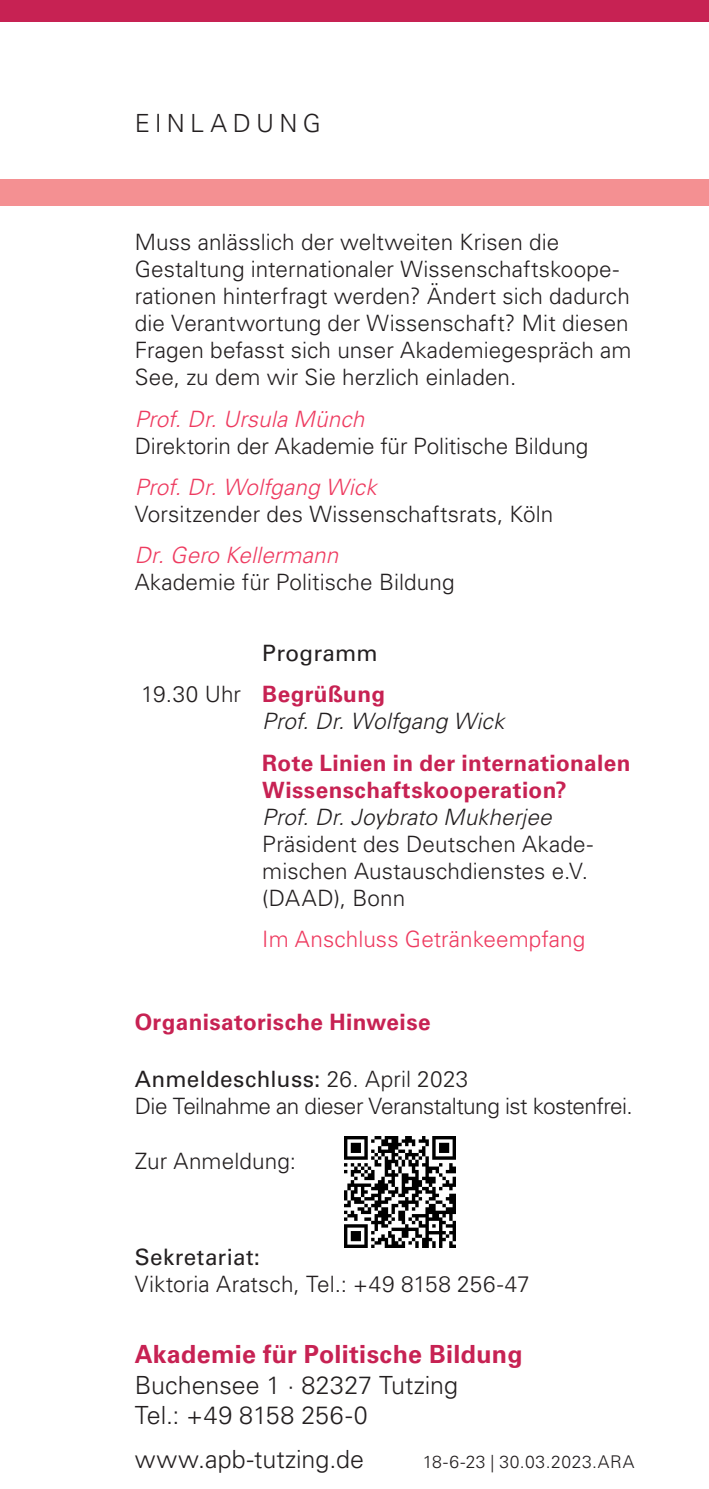
<style>
.page{position:relative;width:709px;height:1489px;background:#fff}
.page>*{position:absolute;margin:0;border:0;box-sizing:border-box;transform-origin:0 0}
.Programm-Zwiti_rot_1{font:300 25px/30px "Univers LT Std";color:#231f20}
.Fließtext_10{font:300 25px "Univers LT Std";letter-spacing:.005em;color:#231f20}
.Rubrik{font:300 25px "Univers LT Std";letter-spacing:.21em;color:#231f20}
.Fließtext_10-2{font:300 22.5px/27px "Univers LT Std";letter-spacing:.005em;color:#231f20}
.Tabelle_Fließtext-m{font:300 22.5px/27px "Univers LT Std";letter-spacing:.005em;color:#231f20}
.Programm-Zwiti_rot_1-2{font:300 22.5px/27.5px "Univers LT Std";letter-spacing:-.02em;color:#231f20}
.Tabelle_Fließtext-m-2{font:italic 300 22.5px/27px "Univers LT Std";letter-spacing:.005em;color:#231f20}
.Tabelle_Fließtext-m-3{font:300 22.5px "Univers LT Std";letter-spacing:.005em;color:#ee3b60}
.Programm-Zwiti_rot_1-3{font:700 22.5px "Univers LT Std";letter-spacing:.02em;color:#c72253}
.Programm-Zwiti_rot_1-4{font:300 22.5px "Univers LT Std";letter-spacing:.005em;color:#231f20}
.Tabelle_Fließtext-m-4{font:22.5px "Univers LT Std";letter-spacing:.01em;color:#231f20}
.Fließtext_10-3{font:300 17.5px "Univers LT Std";letter-spacing:.03em;color:#231f20}
.s1{font-style:italic;color:#ee3b60}
.s2{font-style:normal}
.s3{font-weight:700;font-style:normal;color:#c72253}
.s4{font-weight:700;color:#c72253}
.s5{font-style:italic}
.s6{font-weight:400}
</style>
<div class="page">
<div style="left:0;top:0;width:709px;height:21px;background:#c72253"></div>
<div style="left:0;top:179px;width:709px;height:26px;background:#f49092"></div>
<img style="left:344px;top:1136px;width:111px;height:111px">
<p class="Rubrik" style="left:135px;top:108px;width:188px">EINLADUNG</p>
<p class="Fließtext_10-2" style="left:135px;top:229px;width:498px">Muss anlässlich der weltweiten Krisen die Gestaltung internationaler Wissenschaftskoope&shy;rationen hinterfragt werden? Ändert sich dadurch die Verantwortung der Wissenschaft? Mit diesen Fragen befasst sich unser Akademiegespräch am See, zu dem wir Sie herzlich einladen.</p>
<p class="Fließtext_10-2" style="left:135px;top:405px;width:455px"><span class="s1">Prof. Dr. Ursula Münch<br></span>Direktorin der Akademie für Politische Bildung</p>
<p class="Fließtext_10-2" style="left:135px;top:473px;width:420px"><span class="s1">Prof. Dr. Wolfgang Wick<br></span>Vorsitzender des Wissenschaftsrats, Köln</p>
<p class="Fließtext_10-2" style="left:135px;top:541px;width:321px"><span class="s1">Dr. Gero Kellermann<br></span>Akademie für Politische Bildung</p>
<p class="Tabelle_Fließtext-m-4" style="left:262px;top:639px;width:117px">Programm</p>
<p class="Tabelle_Fließtext-m-2" style="left:262px;top:681px;width:243px;text-indent:-121px"><span class="s2">19.30 Uhr</span> <span class="s3">Begrüßung<br></span>Prof. Dr. Wolfgang Wick</p>
<p class="Tabelle_Fließtext-m" style="left:262px;top:749px;width:370px"><span class="s4">Rote Linien in der internationalen<br>Wissenschaftskooperation?<br></span><span class="s5">Prof. Dr. Joybrato Mukherjee<br></span>Präsident des Deutschen Akade&shy;mischen Austauschdienstes e.V. (DAAD), Bonn</p>
<p class="Tabelle_Fließtext-m-3" style="left:262px;top:925px;width:324px">Im Anschluss Getränkeempfang</p>
<p class="Programm-Zwiti_rot_1-3" style="left:135px;top:1008px;width:297px">Organisatorische Hinweise</p>
<p class="Programm-Zwiti_rot_1-2" style="left:135px;top:1064px;width:499px"><span class="s6">Anmeldeschluss:</span> 26. April 2023<br>Die Teilnahme an dieser Veranstaltung ist kostenfrei.</p>
<p class="Programm-Zwiti_rot_1-4" style="left:135px;top:1147px;width:163px">Zur Anmeldung:</p>
<p class="Fließtext_10-2" style="left:135px;top:1242px;width:396px"><span class="s6">Sekretariat:<br></span>Viktoria Aratsch, Tel.: +49 8158 256-47</p>
<p class="Programm-Zwiti_rot_1" style="left:135px;top:1339px;width:389px"><span class="s4">Akademie für Politische Bildung<br></span>Buchensee 1 · 82327 Tutzing<br>Tel.: +49 8158 256-0</p>
<p class="Fließtext_10" style="left:135px;top:1443px;width:231px">www.apb-tutzing.de</p>
<p class="Fließtext_10-3" style="left:423px;top:1450px;width:213px">18-6-23 | 30.03.2023.ARA</p>
</div>
